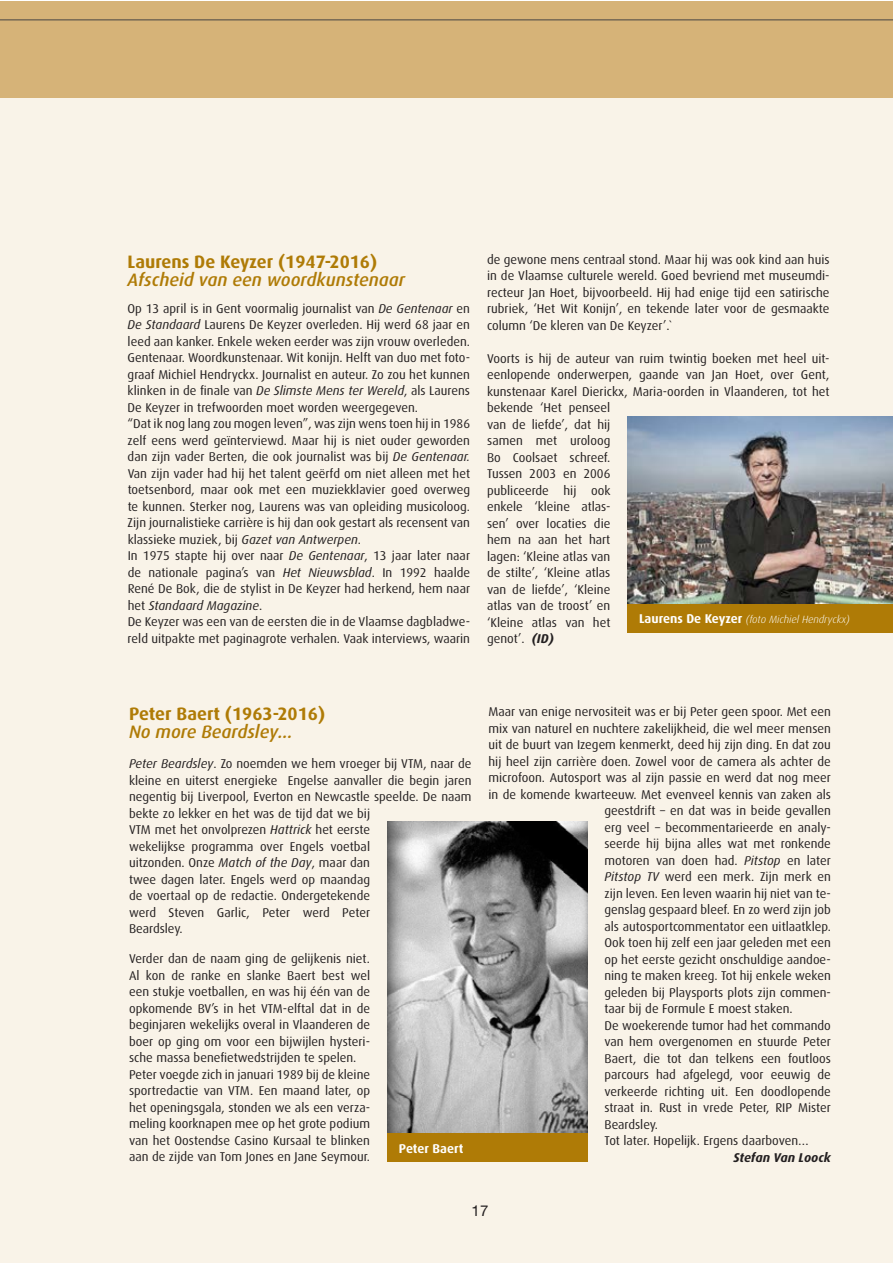
<style>
.page{position:relative;width:893px;height:1263px;background:#fff}
.page>*{position:absolute;margin:0;border:0;box-sizing:border-box;transform-origin:0 0}
.t1{font:700 18px "Dax";color:#af7b06}
.t2{font:italic 500 18px "Dax";color:#af7b06}
.t3{font:15px "Helvetica Neue LT Std";color:#231f20}
.t4{font:12.75px/16.5px "Dax";color:#231f20}
.t5{font:italic 700 12.75px "Dax";letter-spacing:-.01em;color:#231f20}
.t6{font:700 12.75px "Dax";color:#fff}
.t7{font:italic 300 10.5px "Dax";color:#fff}
.s1{font-style:italic}
.s2{font-weight:700;font-style:italic}
.s3{font-weight:700;font-style:normal;font-size:12.75px}
</style>
<div class="page">
<div style="left:0;top:1px;width:892px;height:1262px;background:#f9f3e8"></div>
<div style="left:0;top:1px;width:892px;height:97px;background:#d6b378"></div>
<hr style="left:0;top:20px;width:892px;height:1px;background:#474544">
<img style="left:627px;top:416px;width:265px;height:188px">
<div style="left:627px;top:604px;width:265px;height:29px;background:#af7b06"></div>
<img style="left:387px;top:822px;width:200px;height:312px">
<div style="left:387px;top:1134px;width:201px;height:28px;background:#af7b06"></div>
<h1 class="t1" style="left:128px;top:251px;width:251px">Laurens De Keyzer (1947-2016)</h1>
<h1 class="t2" style="left:128px;top:269px;width:279px">Afscheid van een woordkunstenaar</h1>
<p class="t4" style="left:128px;top:300px;width:344px">Op 13 april is in Gent voormalig journalist van <span class="s1">De Gentenaar</span> en <span class="s1">De Standaard</span> Laurens De Keyzer overleden. Hij werd 68 jaar en leed aan kanker. Enkele weken eerder was zijn vrouw overleden.<br>Gentenaar. Woordkunstenaar. Wit konijn. Helft van duo met foto&shy;graaf Michiel Hendryckx. Journalist en auteur. Zo zou het kunnen klinken in de finale van <span class="s1">De Slimste Mens ter Wereld</span>, als Laurens De Keyzer in trefwoorden moet worden weergegeven.<br>“Dat ik nog lang zou mogen leven”, was zijn wens toen hij in 1986 zelf eens werd geïnterviewd. Maar hij is niet ouder geworden dan zijn vader Berten, die ook journalist was bij <span class="s1">De Gentenaar.<br></span>Van zijn vader had hij het talent geërfd om niet alleen met het toetsenbord, maar ook met een muziekklavier goed overweg te kunnen. Sterker nog, Laurens was van opleiding musicoloog.<br>Zijn journalistieke carrière is hij dan ook gestart als recensent van klassieke muziek, bij <span class="s1">Gazet van Antwerpen</span>.<br>In 1975 stapte hij over naar <span class="s1">De Gentenaar</span>, 13 jaar later naar de nationale pagina’s van <span class="s1">Het Nieuwsblad</span>. In 1992 haalde René De Bok, die de stylist in De Keyzer had herkend, hem naar het <span class="s1">Standaard Magazine</span>.<br>De Keyzer was een van de eersten die in de Vlaamse dagbladwe&shy;reld uitpakte met paginagrote verhalen. Vaak interviews, waarin</p>
<p class="t4" style="left:487px;top:251px;width:344px;text-align:justify">de gewone mens centraal stond. Maar hij was ook kind aan huis in de Vlaamse culturele wereld. Goed bevriend met museumdi&shy;recteur Jan Hoet, bijvoorbeeld. Hij had enige tijd een satirische rubriek, ‘Het Wit Konijn’, en tekende later voor de gesmaakte column ‘De kleren van De Keyzer’.`</p>
<p class="t4" style="left:487px;top:350px;width:344px">Voorts is hij de auteur van ruim twintig boeken met heel uit&shy;eenlopende onderwerpen, gaande van Jan Hoet, over Gent, kunstenaar Karel Dierickx, Maria-oorden in Vlaanderen, tot het bekende ‘Het penseel<br>van de liefde’, dat hij<br>samen met uroloog<br>Bo Coolsaet schreef.<br>Tussen 2003 en 2006<br>publiceerde hij ook<br>enkele ‘kleine atlas-<br>sen’ over locaties die<br>hem na aan het hart<br>lagen: ‘Kleine atlas van<br>de stilte’, ‘Kleine atlas<br>van de liefde’, ‘Kleine<br>atlas van de troost’ en<br>‘Kleine atlas van het<br>genot’. <span class="s2">(ID)</span></p>
<p class="t7" style="left:639px;top:614px;width:212px"><span class="s3">Laurens De Keyzer</span> (foto Michiel Hendryckx)</p>
<h1 class="t1" style="left:129px;top:704px;width:198px">Peter Baert (1963-2016)</h1>
<h1 class="t2" style="left:129px;top:722px;width:165px">No more Beardsley…</h1>
<p class="t4" style="left:129px;top:756px;width:344px"><span class="s1">Peter Beardsley</span>. Zo noemden we hem vroeger bij VTM, naar de kleine en uiterst energieke Engelse aanvaller die begin jaren negentig bij Liverpool, Everton en Newcastle speelde. De naam bekte zo lekker en het was de tijd dat we bij<br>VTM met het onvolprezen <span class="s1">Hattrick</span> het eerste<br>wekelijkse programma over Engels voetbal<br>uitzonden. Onze <span class="s1">Match of the Day</span>, maar dan<br>twee dagen later. Engels werd op maandag<br>de voertaal op de redactie. Ondergetekende<br>werd Steven Garlic, Peter werd Peter<br>Beardsley.</p>
<p class="t4" style="left:129px;top:951px;width:243px">Verder dan de naam ging de gelijkenis niet.<br>Al kon de ranke en slanke Baert best wel een stukje voetballen, en was hij één van de opkomende BV’s in het VTM-elftal dat in de beginjaren wekelijks overal in Vlaanderen de boer op ging om voor een bijwijlen hysteri&shy;sche massa benefietwedstrijden te spelen.<br>Peter voegde zich in januari 1989 bij de kleine sportredactie van VTM. Een maand later, op het openingsgala, stonden we als een verza&shy;meling koorknapen mee op het grote podium van het Oostendse Casino Kursaal te blinken aan de zijde van Tom Jones en Jane Seymour.</p>
<p class="t6" style="left:399px;top:1141px;width:66px">Peter Baert</p>
<p class="t4" style="left:488px;top:704px;width:344px">Maar van enige nervositeit was er bij Peter geen spoor. Met een</p>
<p class="t4" style="left:488px;top:720px;width:344px">mix van naturel en nuchtere zakelijkheid, die wel meer mensen</p>
<p class="t4" style="left:488px;top:737px;width:344px">uit de buurt van Izegem kenmerkt, deed hij zijn ding. En dat zou</p>
<p class="t4" style="left:488px;top:753px;width:344px">hij heel zijn carrière doen. Zowel voor de camera als achter de</p>
<p class="t4" style="left:488px;top:770px;width:344px">microfoon. Autosport was al zijn passie en werd dat nog meer</p>
<p class="t4" style="left:488px;top:786px;width:344px">in de komende kwarteeuw. Met evenveel kennis van zaken als</p>
<p class="t4" style="left:604px;top:803px;width:228px">geestdrift – en dat was in beide gevallen</p>
<p class="t4" style="left:604px;top:819px;width:228px">erg veel – becommentarieerde en analy-</p>
<p class="t4" style="left:604px;top:836px;width:228px">seerde hij bijna alles wat met ronkende</p>
<p class="t4" style="left:604px;top:852px;width:228px">motoren van doen had. <span class="s1">Pitstop</span> en later</p>
<p class="t4" style="left:604px;top:869px;width:228px"><span class="s1">Pitstop TV</span> werd een merk. Zijn merk en</p>
<p class="t4" style="left:604px;top:885px;width:228px">zijn leven. Een leven waarin hij niet van te-</p>
<p class="t4" style="left:604px;top:902px;width:228px">genslag gespaard bleef. En zo werd zijn job</p>
<p class="t4" style="left:604px;top:918px;width:228px">als autosportcommentator een uitlaatklep.</p>
<p class="t4" style="left:604px;top:935px;width:228px">Ook toen hij zelf een jaar geleden met een</p>
<p class="t4" style="left:604px;top:951px;width:228px">op het eerste gezicht onschuldige aandoe-</p>
<p class="t4" style="left:604px;top:968px;width:228px">ning te maken kreeg. Tot hij enkele weken</p>
<p class="t4" style="left:604px;top:984px;width:228px">geleden bij Playsports plots zijn commen-</p>
<p class="t4" style="left:604px;top:1001px;width:190px">taar bij de Formule E moest staken.</p>
<p class="t4" style="left:604px;top:1017px;width:228px">De woekerende tumor had het commando</p>
<p class="t4" style="left:604px;top:1034px;width:228px">van hem overgenomen en stuurde Peter</p>
<p class="t4" style="left:604px;top:1050px;width:228px">Baert, die tot dan telkens een foutloos</p>
<p class="t4" style="left:604px;top:1067px;width:228px">parcours had afgelegd, voor eeuwig de</p>
<p class="t4" style="left:604px;top:1083px;width:228px">verkeerde richting uit. Een doodlopende</p>
<p class="t4" style="left:604px;top:1100px;width:228px">straat in. Rust in vrede Peter, RIP Mister</p>
<p class="t4" style="left:604px;top:1116px;width:55px">Beardsley.</p>
<p class="t4" style="left:604px;top:1133px;width:206px">Tot later. Hopelijk. Ergens daarboven…</p>
<p class="t5" style="left:733px;top:1150px;width:99px">Stefan Van Loock</p>
<p class="t3" style="left:466px;top:1202px;width:23px">1717</p>
</div>
